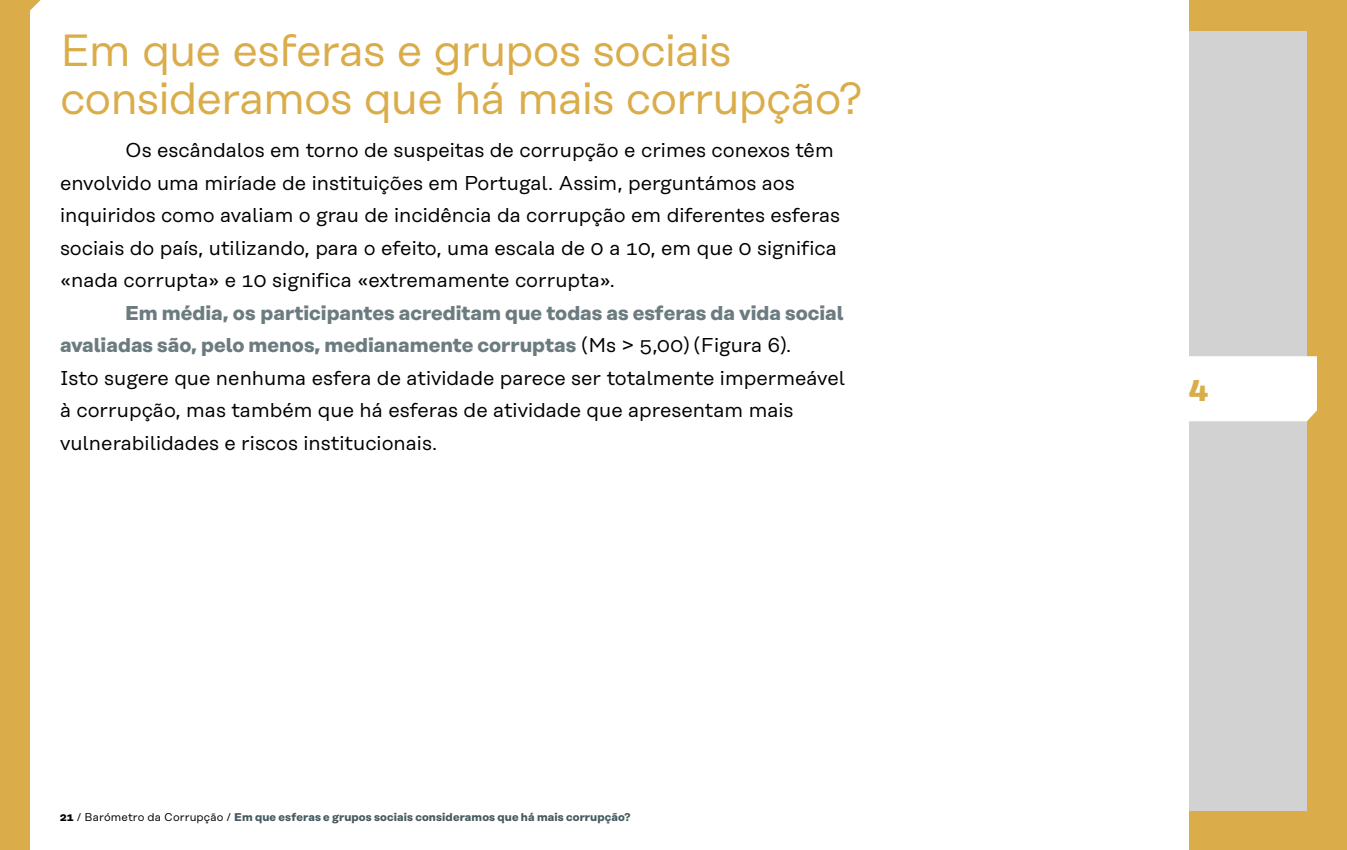
<style>
.page{position:relative;width:1347px;height:850px;background:#fff}
.page>*{position:absolute;margin:0;border:0;box-sizing:border-box;transform-origin:0 0}
.t1{font:45px/47.5px "Rational Text";letter-spacing:-.02em;color:#daad4a}
.t2{font:700 30px "Rational Text";color:#daad4a}
.t3{font:20px/32.5px "Rational Text";color:#000}
.t4{font:700 11.25px "Rational Text";letter-spacing:.01em;color:#465a5f}
.s1{font-weight:700;color:#6b7b7f}
.s2{color:#000}
.s3{font-weight:400;color:#000}
</style>
<div class="page">
<div style="left:0;top:0;width:1346px;height:850px;background:#daad4a"></div>
<div style="left:1188px;top:31px;width:118px;height:780px;background:#d2d2d2"></div>
<div style="left:30px;top:0;width:1158px;height:850px;background:#fff"></div>
<svg style="left:30px;top:0;width:11px;height:11px"></svg>
<div style="left:1188px;top:356px;width:128px;height:65px;background:#fff"></div>
<h1 class="t1" style="left:60px;top:26px;width:804px">Em que esferas e grupos sociais consideramos que há mais corrupção?</h1>
<p class="t3" style="left:60px;top:134px;width:781px;text-indent:65px">Os escândalos em torno de suspeitas de corrupção e crimes conexos têm envolvido uma miríade de instituições em Portugal. Assim, perguntámos aos inquiridos como avaliam o grau de incidência da corrupção em diferentes esferas sociais do país, utilizando, para o efeito, uma escala de 0 a 10, em que 0 significa «nada corrupta» e 10 significa «extremamente corrupta».</p>
<p class="t3" style="left:60px;top:296px;width:786px;text-indent:65px"><span class="s1">Em média, os participantes acreditam que todas as esferas da vida social avaliadas são, pelo menos, medianamente corruptas</span> (Ms &gt; 5,00) (Figura 6).<br>Isto sugere que nenhuma esfera de atividade parece ser totalmente impermeável à corrupção, mas também que há esferas de atividade que apresentam mais vulnerabilidades e riscos institucionais.</p>
<p class="t4" style="left:60px;top:811px;width:572px"><span class="s2">21</span> <span class="s3">/ Barómetro da Corrupção /</span> Em que esferas e grupos sociais consideramos que há mais corrupção?</p>
<h2 class="t2" style="left:1188px;top:372px;width:22px">4</h2>
</div>
